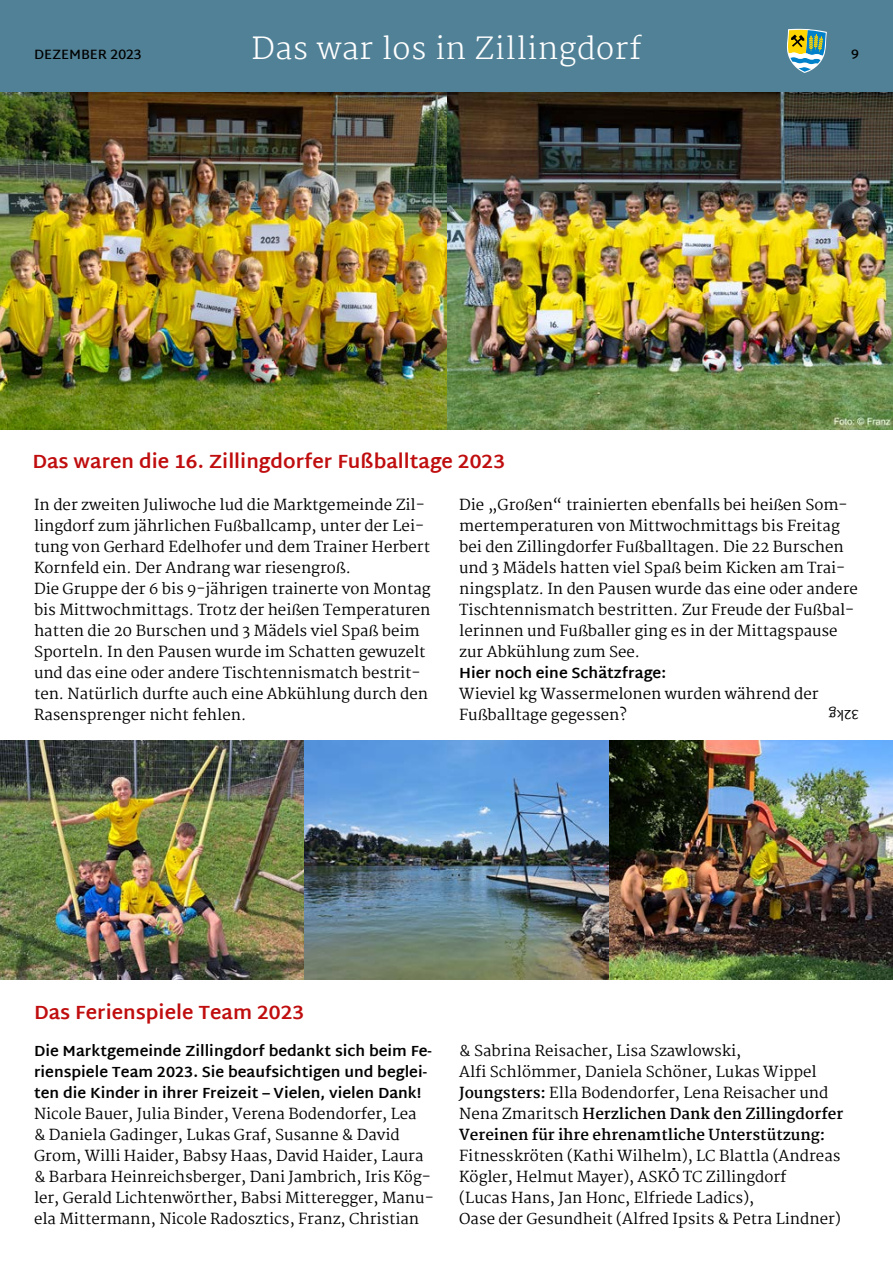
<style>
.page{position:relative;width:893px;height:1263px;background:#fff}
.page>*{position:absolute;margin:0;border:0;box-sizing:border-box;transform-origin:0 0}
.t1{font:200 30px "Martel";letter-spacing:.02em;color:#fff}
.t2{font:700 19.5px "Martel Sans";color:#c00d0e}
.t3{font:15px/21px "Martel";color:#000}
.t4{font:700 15px/21px "Martel Sans";color:#000}
.t5{font:600 13.5px "Martel Sans";color:#000}
.t6{font:13.5px "Martel Sans";color:#000}
.s1{font-weight:700}
</style>
<div class="page">
<div style="left:0;top:0;width:893px;height:93px;background:#518196"></div>
<svg style="left:787px;top:28px;width:40px;height:45px"></svg>
<img style="left:0;top:93px;width:893px;height:337px">
<img style="left:0;top:741px;width:893px;height:238px">
<p class="t5" style="left:34px;top:47px;width:109px">DEZEMBER 2023</p>
<h1 class="t1" style="left:252px;top:31px;width:391px">Das war los in Zillingdorf</h1>
<h2 class="t2" style="left:32px;top:449px;width:474px">Das waren die 16. Zillingdorfer Fußballtage 2023</h2>
<p class="t5" style="left:851px;top:47px;width:9px">9</p>
<p class="t3" style="left:34px;top:494px;width:398px">In der zweiten Juliwoche lud die Marktgemeinde Zil&shy;lingdorf zum jährlichen Fußballcamp, unter der Lei&shy;tung von Gerhard Edelhofer und dem Trainer Herbert Kornfeld ein. Der Andrang war riesengroß.<br>Die Gruppe der 6 bis 9-jährigen trainerte von Montag bis Mittwochmittags. Trotz der heißen Temperaturen hatten die 20 Burschen und 3 Mädels viel Spaß beim Sporteln. In den Pausen wurde im Schatten gewuzelt und das eine oder andere Tischtennismatch bestrit&shy;ten. Natürlich durfte auch eine Abkühlung durch den Rasensprenger nicht fehlen.</p>
<p class="t3" style="left:459px;top:494px;width:400px">Die „Großen“ trainierten ebenfalls bei heißen Som&shy;mertemperaturen von Mittwochmittags bis Freitag bei den Zillingdorfer Fußballtagen. Die 22 Burschen und 3 Mädels hatten viel Spaß beim Kicken am Trai&shy;ningsplatz. In den Pausen wurde das eine oder andere Tischtennismatch bestritten. Zur Freude der Fußbal&shy;lerinnen und Fußballer ging es in der Mittagspause zur Abkühlung zum See.</p>
<p class="t4" style="left:459px;top:662px;width:208px">Hier noch eine Schätzfrage:</p>
<p class="t3" style="left:459px;top:683px;width:361px">Wieviel kg Wassermelonen wurden während der<br>Fußballtage gegessen?</p>
<p class="t6" style="left:859px;top:722px;width:31px;rotate:-180deg">32kg</p>
<h2 class="t2" style="left:34px;top:1000px;width:272px">Das Ferienspiele Team 2023</h2>
<p class="t4" style="left:34px;top:1040px;width:399px">Die Marktgemeinde Zillingdorf bedankt sich beim Fe&shy;rienspiele Team 2023. Sie beaufsichtigen und beglei&shy;ten die Kinder in ihrer Freizeit – Vielen, vielen Dank!</p>
<p class="t3" style="left:34px;top:1103px;width:401px">Nicole Bauer, Julia Binder, Verena Bodendorfer, Lea<br>&amp; Daniela Gadinger, Lukas Graf, Susanne &amp; David Grom, Willi Haider, Babsy Haas, David Haider, Laura &amp; Barbara Heinreichsberger, Dani Jambrich, Iris Kög&shy;ler, Gerald Lichtenwörther, Babsi Mitteregger, Manu&shy;ela Mittermann, Nicole Radosztics, Franz, Christian</p>
<p class="t3" style="left:459px;top:1040px;width:386px">&amp; Sabrina Reisacher, Lisa Szawlowski,<br>Alfi Schlömmer, Daniela Schöner, Lukas Wippel <span class="s1">Joungsters:</span> Ella Bodendorfer, Lena Reisacher und Nena Zmaritsch <span class="s1">Herzlichen Dank den Zillingdorfer Vereinen für ihre ehrenamtliche Unterstützung:</span></p>
<p class="t3" style="left:459px;top:1145px;width:383px">Fitnesskröten (Kathi Wilhelm), LC Blattla (Andreas Kögler, Helmut Mayer), ASKÖ TC Zillingdorf<br>(Lucas Hans, Jan Honc, Elfriede Ladics),<br>Oase der Gesundheit (Alfred Ipsits &amp; Petra Lindner)</p>
</div>
